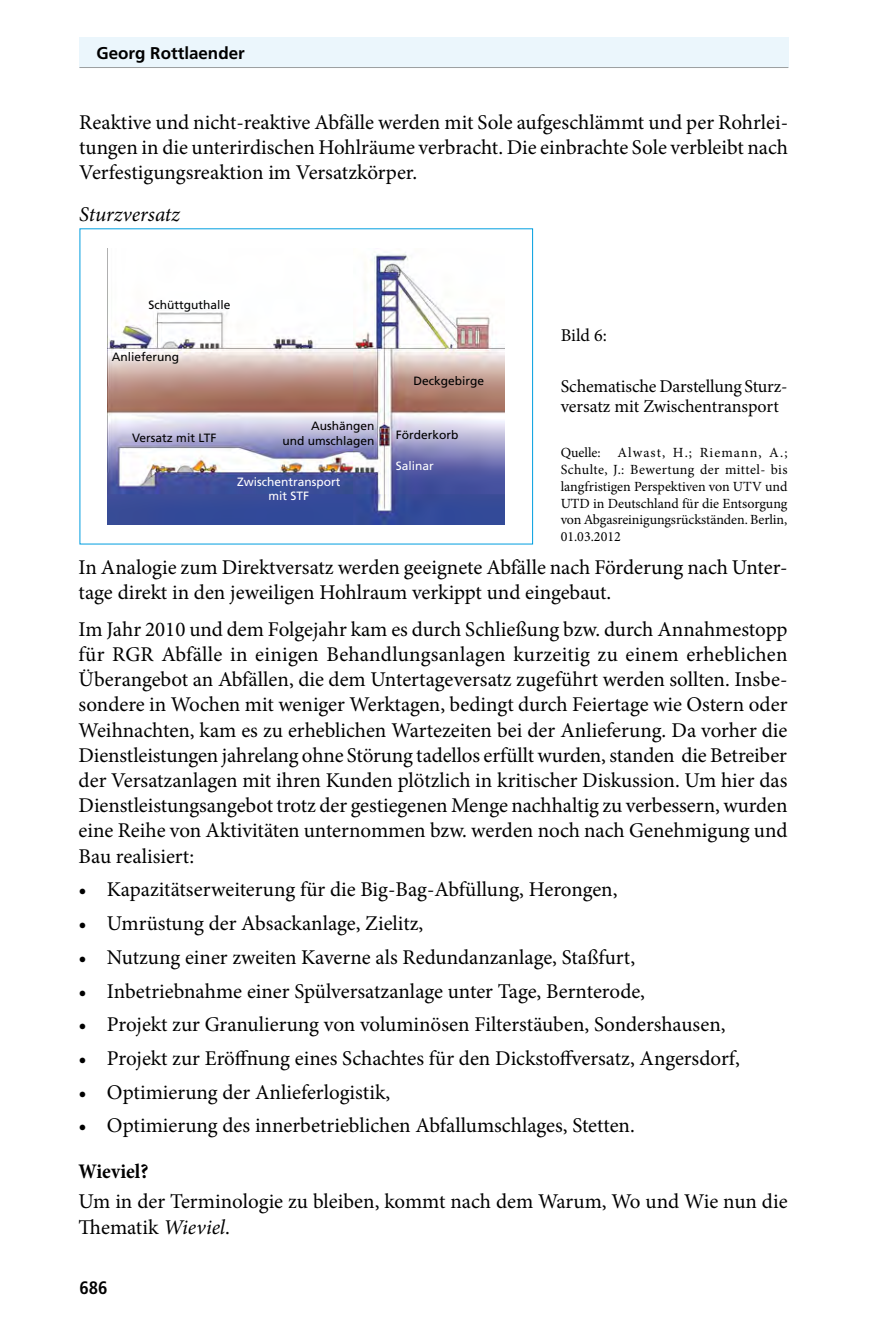
<style>
.page{position:relative;width:879px;height:1333px;background:#fff}
.page>*{position:absolute;margin:0;border:0;box-sizing:border-box;transform-origin:0 0}
.t1{font:21px/25.2px "Minion Pro";color:#000;text-align:justify}
.t2{font:italic 21px "Minion Pro";letter-spacing:-.005em;color:#000}
.t3{font:700 condensed 21px "Minion Pro";color:#000}
.t4{font:18px/20px "Minion Pro";letter-spacing:-.01em;color:#000}
.t5{font:700 condensed 18px "Frutiger";color:#000}
.t6{font:700 17px "Frutiger";color:#000}
.t7{font:14px/16.8px "Minion Pro";letter-spacing:-.005em;color:#000;text-align:justify}
.t8{font:12px/14.4px "Frutiger";color:#000;text-align:right}
.t9{font:12px/14.4px "Frutiger";color:#fff;text-align:center}
.s1{font-style:italic}
</style>
<div class="page">
<div style="left:80px;top:38px;width:709px;height:30px;background:#ebf6fc"></div>
<hr style="left:79px;top:67px;width:709px;height:1px;background:#9c9e9f">
<img style="left:108px;top:254px;width:397px;height:270px">
<p class="t6" style="left:96px;top:43px;width:150px">Georg Rottlaender</p>
<p class="t1" style="left:79px;top:109px;width:710px">Reaktive und nicht-reaktive Abfälle werden mit Sole aufgeschlämmt und per Rohrlei&shy;tungen in die unterirdischen Hohlräume verbracht. Die einbrachte Sole verbleibt nach Verfestigungsreaktion im Versatzkörper.</p>
<p class="t2" style="left:79px;top:200px;width:102px">Sturzversatz</p>
<p class="t8" style="left:148px;top:298px;width:84px">Schüttguthalle</p>
<p class="t4" style="left:561px;top:325px;width:48px">Bild 6:</p>
<p class="t4" style="left:561px;top:376px;width:228px">Schematische Darstellung Sturz&shy;versatz mit Zwischentransport</p>
<p class="t7" style="left:561px;top:444px;width:228px">Quelle: Alwast, H.; Riemann, A.; Schulte, J.: Bewertung der mittel- bis langfristigen Perspektiven von UTV und UTD in Deutschland für die Entsorgung von Abgasreinigungsrückständen. Berlin, 01.03.2012</p>
<p class="t1" style="left:79px;top:554px;width:710px">In Analogie zum Direktversatz werden geeignete Abfälle nach Förderung nach Unter&shy;tage direkt in den jeweiligen Hohlraum verkippt und eingebaut.</p>
<p class="t1" style="left:79px;top:616px;width:710px">Im Jahr 2010 und dem Folgejahr kam es durch Schließung bzw. durch Annahmestopp für RGR Abfälle in einigen Behandlungsanlagen kurzeitig zu einem erheblichen Überangebot an Abfällen, die dem Untertageversatz zugeführt werden sollten. Insbe&shy;sondere in Wochen mit weniger Werktagen, bedingt durch Feiertage wie Ostern oder Weihnachten, kam es zu erheblichen Wartezeiten bei der Anlieferung. Da vorher die Dienstleistungen jahrelang ohne Störung tadellos erfüllt wurden, standen die Betreiber der Versatzanlagen mit ihren Kunden plötzlich in kritischer Diskussion. Um hier das Dienstleistungsangebot trotz der gestiegenen Menge nachhaltig zu verbessern, wurden eine Reihe von Aktivitäten unternommen bzw. werden noch nach Genehmigung und Bau realisiert:</p>
<p class="t1" style="left:79px;top:877px;width:540px">• Kapazitätserweiterung für die Big-Bag-Abfüllung, Herongen,</p>
<p class="t1" style="left:79px;top:910px;width:346px">• Umrüstung der Absackanlage, Zielitz,</p>
<p class="t1" style="left:79px;top:944px;width:558px">• Nutzung einer zweiten Kaverne als Redundanzanlage, Staßfurt,</p>
<p class="t1" style="left:79px;top:978px;width:568px">• Inbetriebnahme einer Spülversatzanlage unter Tage, Bernterode,</p>
<p class="t1" style="left:79px;top:1012px;width:648px">• Projekt zur Granulierung von voluminösen Filterstäuben, Sondershausen,</p>
<p class="t1" style="left:79px;top:1045px;width:662px">• Projekt zur Eröffnung eines Schachtes für den Dickstoffversatz, Angersdorf,</p>
<p class="t1" style="left:79px;top:1079px;width:313px">• Optimierung der Anlieferlogistik,</p>
<p class="t1" style="left:79px;top:1113px;width:558px">• Optimierung des innerbetrieblichen Abfallumschlages, Stetten.</p>
<p class="t3" style="left:79px;top:1156px;width:71px">Wieviel?</p>
<p class="t1" style="left:79px;top:1189px;width:710px">Um in der Terminologie zu bleiben, kommt nach dem Warum, Wo und Wie nun die<br>Thematik <span class="s1">Wieviel</span>.</p>
<p class="t8" style="left:112px;top:349px;width:69px">Anlieferung</p>
<p class="t8" style="left:413px;top:373px;width:72px">Deckgebirge</p>
<p class="t8" style="left:132px;top:430px;width:86px">Versatz mit LTF</p>
<p class="t8" style="left:282px;top:418px;width:94px">Aushängen<br>und umschlagen</p>
<p class="t9" style="left:237px;top:474px;width:105px">Zwischentransport mit STF</p>
<p class="t8" style="left:396px;top:427px;width:64px">Förderkorb</p>
<p class="t9" style="left:396px;top:459px;width:40px">Salinar</p>
<p class="t5" style="left:79px;top:1276px;width:30px">686</p>
</div>
